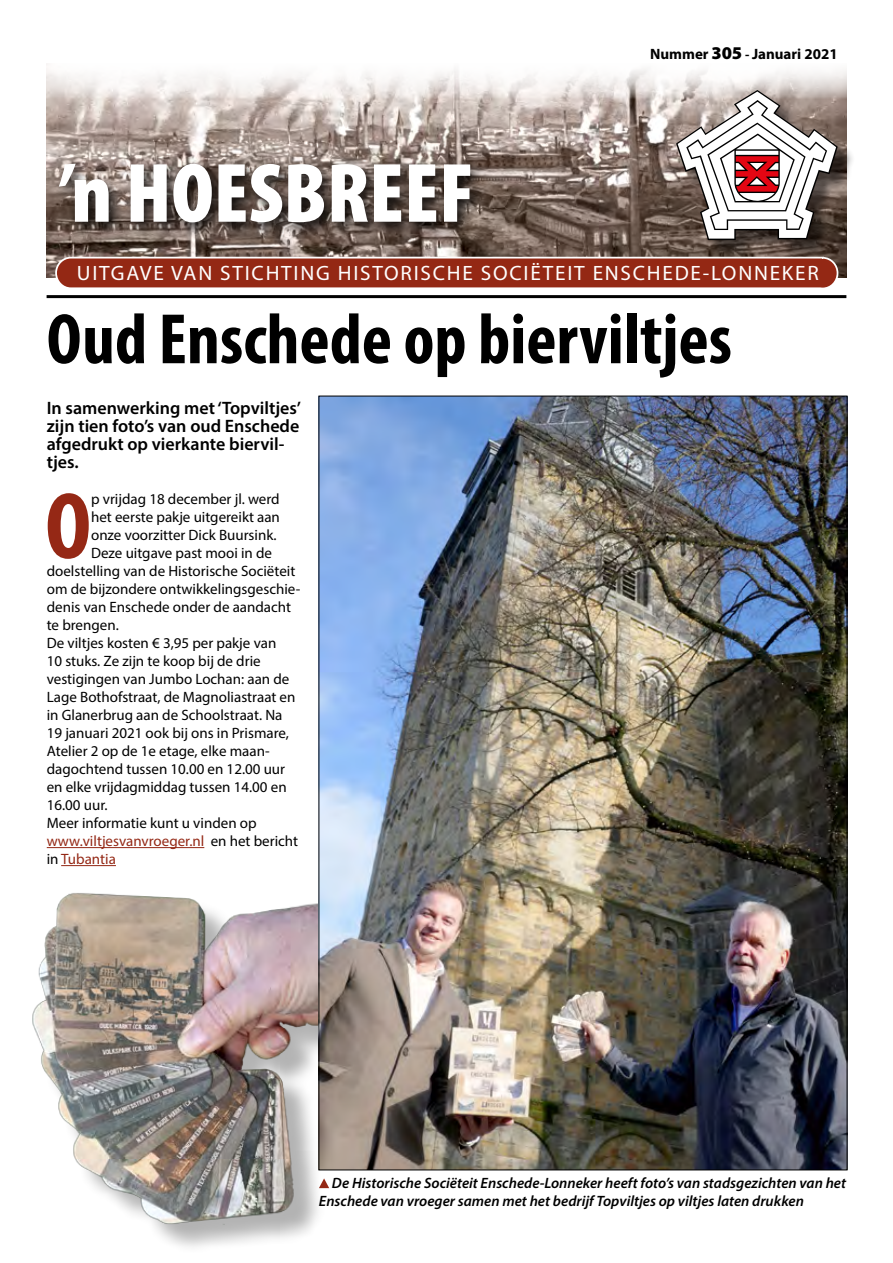
<style>
.page{position:relative;width:893px;height:1263px;background:#fff}
.page>*{position:absolute;margin:0;border:0;box-sizing:border-box;transform-origin:0 0}
.t1{font:700 condensed 95.1px "Myriad Pro";color:#952815}
.t2{font:900 condensed 84.9px "Myriad Pro";color:#fff}
.t3{font:700 condensed 72px "Myriad Pro";color:#000}
.t4{font:20.85px "Myriad Pro";letter-spacing:.08em;color:#fff}
.t5{font:600 18px/18px "Myriad Pro";color:#000}
.t6{font:15px "Myriad Pro";color:#000}
.t7{font:italic 600 15px/18px "Myriad Pro";color:#000}
.t8{font:15px "Myriad Pro";color:#942815}
.t9{font:700 15px "Myriad Pro";color:#000}
.s1{font-weight:900;font-size:18px}
.s2{font-size:13.5px}
.s3{color:#000}
</style>
<div class="page">
<div style="left:37px;top:897px;width:320px;height:357px;background:#000;opacity:.3"></div>
<img style="left:32px;top:882px;width:292px;height:354px">
<img style="left:46px;top:99px;width:800px;height:178px">
<svg style="left:46px;top:64px;width:800px;height:35px;fill:#f7f5f3"></svg>
<svg style="left:661px;top:256px;width:178px;height:32px;background:#98321f"></svg>
<img style="left:49px;top:141px;width:612px;height:147px">
<hr style="left:47px;top:295px;width:799px;height:3px;background:#000">
<div style="left:679px;top:94px;width:177px;height:165px;background:#000;opacity:.5"></div>
<svg style="left:676px;top:90px;width:162px;height:150px"></svg>
<svg style="left:319px;top:1178px;width:10px;height:10px"></svg>
<hr style="left:47px;top:847px;width:157px;height:1px;background:#942815">
<hr style="left:61px;top:865px;width:55px;height:1px;background:#942815">
<img style="left:321px;top:398px;width:524px;height:770px">
<h2 class="t2" style="left:59px;top:139px;width:417px">’n HOESBREEF</h2>
<p class="t9" style="left:650px;top:44px;width:189px">Nummer <span class="s1">305</span> <span class="s2">-</span> Januari 2021</p>
<h3 class="t4" style="left:77px;top:260px;width:743px">UITGAVE VAN STICHTING HISTORISCHE SOCIËTEIT ENSCHEDE-LONNEKER</h3>
<h3 class="t3" style="left:47px;top:294px;width:687px">Oud Enschede op bierviltjes</h3>
<p class="t5" style="left:47px;top:399px;width:256px">In samenwerking met ‘Topviltjes’ zijn tien foto’s van oud Enschede afgedrukt op vierkante biervil&shy;tjes.</p>
<h1 class="t1" style="left:45px;top:467px;width:47px">O</h1>
<p class="t6" style="left:91px;top:490px;width:190px">p vrijdag 18 december jl. werd</p>
<p class="t6" style="left:91px;top:508px;width:190px">het eerste pakje uitgereikt aan</p>
<p class="t6" style="left:91px;top:526px;width:187px">onze voorzitter Dick Buursink.</p>
<p class="t6" style="left:91px;top:544px;width:182px">Deze uitgave past mooi in de</p>
<p class="t6" style="left:47px;top:562px;width:250px">doelstelling van de Historische Sociëteit</p>
<p class="t6" style="left:47px;top:580px;width:255px">om de bijzondere ontwikkelingsgeschie-</p>
<p class="t6" style="left:47px;top:598px;width:246px">denis van Enschede onder de aandacht</p>
<p class="t6" style="left:47px;top:616px;width:74px">te brengen.</p>
<p class="t6" style="left:47px;top:634px;width:231px">De viltjes kosten € 3,95 per pakje van</p>
<p class="t6" style="left:47px;top:652px;width:215px">10 stuks. Ze zijn te koop bij de drie</p>
<p class="t6" style="left:47px;top:670px;width:244px">vestigingen van Jumbo Lochan: aan de</p>
<p class="t6" style="left:47px;top:688px;width:250px">Lage Bothofstraat, de Magnoliastraat en</p>
<p class="t6" style="left:47px;top:706px;width:237px">in Glanerbrug aan de Schoolstraat. Na</p>
<p class="t6" style="left:47px;top:724px;width:244px">19 januari 2021 ook bij ons in Prismare,</p>
<p class="t6" style="left:47px;top:742px;width:224px">Atelier 2 op de 1e etage, elke maan-</p>
<p class="t6" style="left:47px;top:760px;width:240px">dagochtend tussen 10.00 en 12.00 uur</p>
<p class="t6" style="left:47px;top:778px;width:241px">en elke vrijdagmiddag tussen 14.00 en</p>
<p class="t6" style="left:47px;top:796px;width:62px">16.00 uur.</p>
<p class="t6" style="left:47px;top:814px;width:211px">Meer informatie kunt u vinden op</p>
<p class="t8" style="left:47px;top:832px;width:253px">www.viltjesvanvroeger.nl <span class="s3">en het bericht</span></p>
<p class="t8" style="left:47px;top:850px;width:71px"><span class="s3">in</span> Tubantia</p>
<p class="t7" style="left:319px;top:1174px;width:529px;text-indent:13px">De Historische Sociëteit Enschede-Lonneker heeft foto’s van stadsgezichten van het<br>Enschede van vroeger samen met het bedrijf Topviltjes op viltjes laten drukken</p>
</div>
